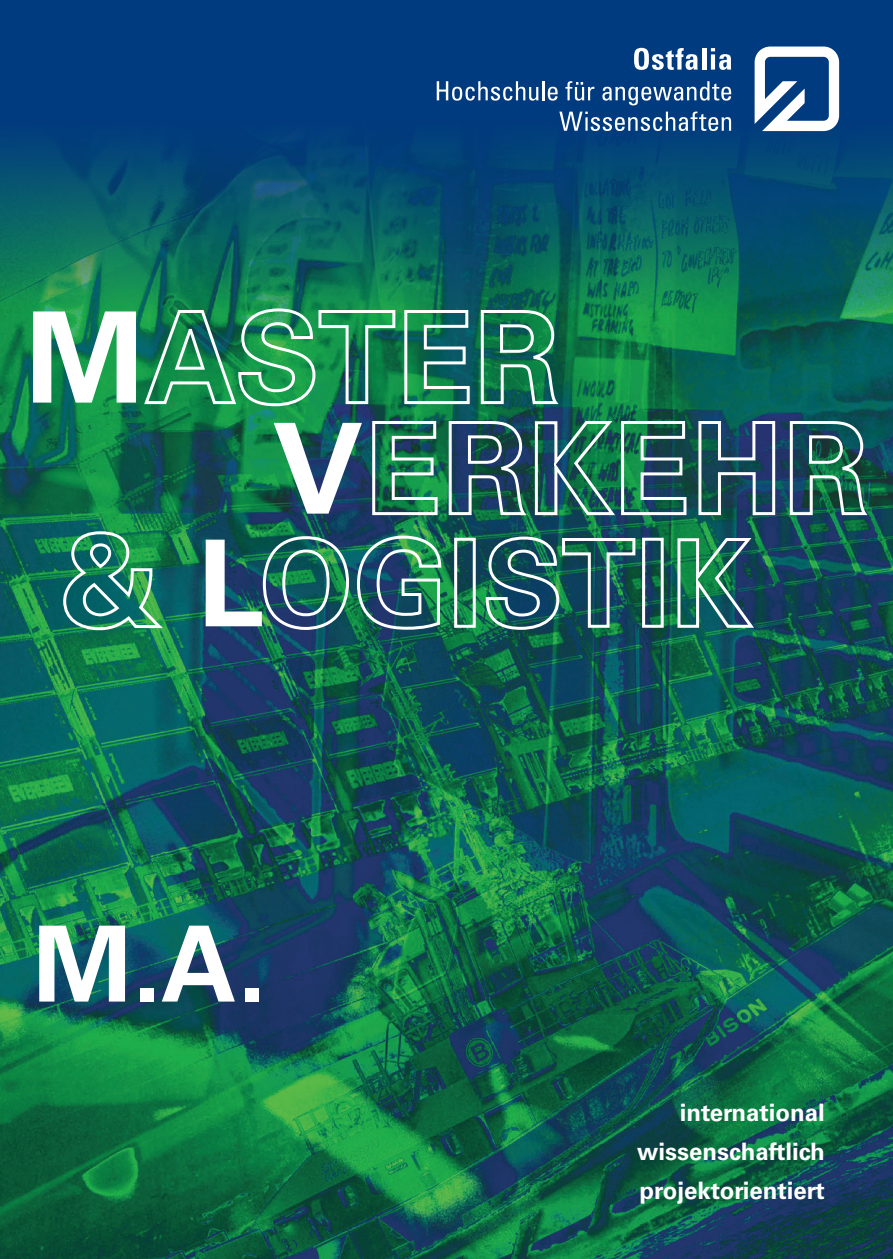
<style>
.page{position:relative;width:893px;height:1259px;background:#fff}
.page>*{position:absolute;margin:0;border:0;box-sizing:border-box;transform-origin:0 0}
.t1{font:700 126px "Univers LT Std";letter-spacing:.01em;color:#fff}
.t2{font:700 120px "Univers LT Std";letter-spacing:.01em;color:#fff}
.t3{font:700 105px "Univers LT Std";color:#fff}
.t4{font:700 24px/39px "Univers LT Std";color:#fff;text-align:justify}
.s1{font-size:126px}
</style>
<div class="page">
<img style="left:0;top:315px;width:893px;height:944px">
<div style="left:0;top:0;width:893px;height:87px;background:#013b7f"></div>
<svg style="left:0;top:87px;width:893px;height:228px"></svg>
<svg style="left:437px;top:81px;width:121px;height:20px"></svg>
<svg style="left:565px;top:81px;width:29px;height:20px"></svg>
<svg style="left:602px;top:81px;width:129px;height:24px"></svg>
<svg style="left:559px;top:112px;width:172px;height:19px"></svg>
<svg style="left:634px;top:48px;width:64px;height:22px"></svg>
<hr style="left:702px;top:48px;width:4px;height:22px;background:#fff">
<svg style="left:711px;top:48px;width:20px;height:22px"></svg>
<svg style="left:755px;top:46px;width:84px;height:85px"></svg>
<h1 class="t1" style="left:26px;top:284px;width:535px">MASTER</h1>
<h1 class="t1" style="left:272px;top:395px;width:597px">VERKEHR</h1>
<h2 class="t2" style="left:62px;top:514px;width:691px"><span class="s1">&amp;</span> LOGISTIK</h2>
<h3 class="t3" style="left:33px;top:903px;width:235px">M.A.</h3>
<p class="t4" style="left:637px;top:1093px;width:189px;text-indent:43px">international wissenschaftlich projektorientiert</p>
</div>
